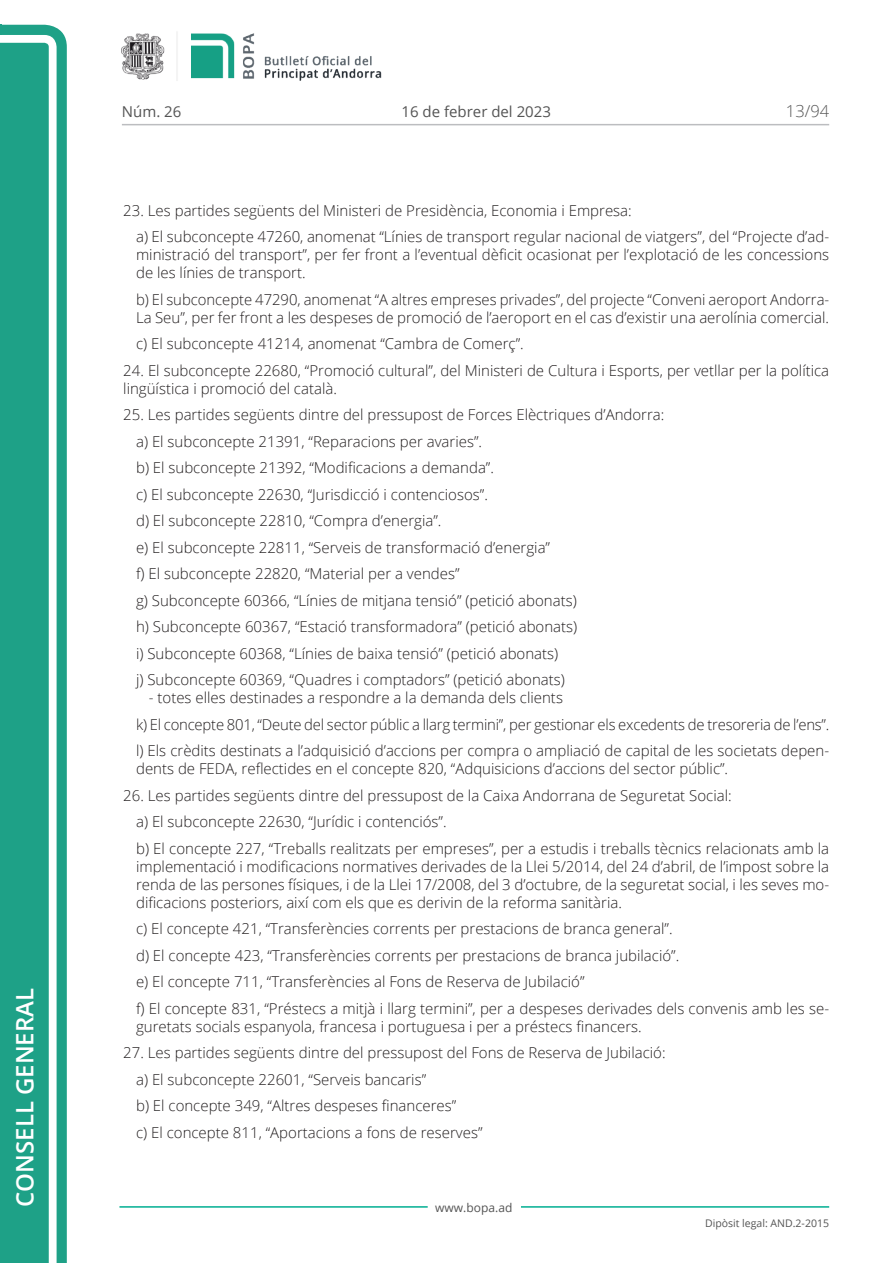
<style>
.page{position:relative;width:893px;height:1263px;background:#fff}
.page>*{position:absolute;margin:0;border:0;box-sizing:border-box;transform-origin:0 0}
.t1{font:600 24px "Open Sans";color:#fff}
.t2{font:300 16.5px "Open Sans";color:#545454}
.Body_text_i{font:300 15px/18px "Open Sans";color:#231f20}
.Body_text{font:300 15px/18px "Open Sans";color:#231f20}
.Body_text_NOS{font:300 15px "Open Sans";color:#231f20}
.Body_text_ii{font:300 15px "Open Sans";color:#231f20}
.t3{font:15px "Open Sans";color:#545454}
.t4{font:12px "Open Sans";color:#545454}
.t5{font:10.5px "Open Sans";color:#545454}
</style>
<div class="page">
<svg style="left:0;top:25px;width:67px;height:1238px;fill:#1ea187"></svg>
<div style="left:0;top:43px;width:49px;height:1220px;background:#1ea187"></div>
<img style="left:122px;top:32px;width:260px;height:49px">
<hr style="left:119px;top:1206px;width:309px;height:2px;background:#00ae91">
<hr style="left:521px;top:1206px;width:308px;height:2px;background:#00ae91">
<hr style="left:122px;top:124px;width:707px;height:1px;background:#bcbdc0">
<h1 class="t1" style="left:8px;top:1207px;width:220px;rotate:-90deg">Consell General</h1>
<p class="t3" style="left:122px;top:102px;width:61px">Núm. 26</p>
<p class="t3" style="left:402px;top:102px;width:151px">16 de febrer del 2023</p>
<p class="t2" style="left:786px;top:100px;width:45px">13/94</p>
<p class="Body_text" style="left:123px;top:201px;width:510px">23. Les partides següents del Ministeri de Presidència, Economia i Empresa:</p>
<p class="Body_text_i" style="left:136px;top:227px;width:695px;text-align:justify">a) El subconcepte 47260, anomenat “Línies de transport regular nacional de viatgers”, del “Projecte d’ad&shy;ministració del transport”, per fer front a l’eventual dèficit ocasionat per l’explotació de les concessions de les línies de transport.</p>
<p class="Body_text_i" style="left:136px;top:290px;width:695px">b) El subconcepte 47290, anomenat “A altres empreses privades”, del projecte “Conveni aeroport Andorra-<br>La Seu”, per fer front a les despeses de promoció de l’aeroport en el cas d’existir una aerolínia comercial.</p>
<p class="Body_text_i" style="left:136px;top:334px;width:389px">c) El subconcepte 41214, anomenat “Cambra de Comerç”.</p>
<p class="Body_text" style="left:123px;top:361px;width:707px">24. El subconcepte 22680, “Promoció cultural”, del Ministeri de Cultura i Esports, per vetllar per la política lingüística i promoció del català.</p>
<p class="Body_text" style="left:123px;top:405px;width:543px">25. Les partides següents dintre del pressupost de Forces Elèctriques d’Andorra:</p>
<p class="Body_text_i" style="left:136px;top:432px;width:347px">a) El subconcepte 21391, “Reparacions per avaries”.</p>
<p class="Body_text_i" style="left:136px;top:458px;width:359px">b) El subconcepte 21392, “Modificacions a demanda”.</p>
<p class="Body_text_i" style="left:136px;top:485px;width:353px">c) El subconcepte 22630, “Jurisdicció i contenciosos”.</p>
<p class="Body_text_i" style="left:136px;top:511px;width:307px">d) El subconcepte 22810, “Compra d’energia”.</p>
<p class="Body_text_i" style="left:136px;top:538px;width:416px">e) El subconcepte 22811, “Serveis de transformació d’energia”</p>
<p class="Body_text_i" style="left:136px;top:564px;width:325px">f) El subconcepte 22820, “Material per a vendes”</p>
<p class="Body_text_i" style="left:136px;top:591px;width:442px">g) Subconcepte 60366, “Línies de mitjana tensió” (petició abonats)</p>
<p class="Body_text_i" style="left:136px;top:617px;width:443px">h) Subconcepte 60367, “Estació transformadora” (petició abonats)</p>
<p class="Body_text_i" style="left:136px;top:644px;width:424px">i) Subconcepte 60368, “Línies de baixa tensió” (petició abonats)</p>
<p class="Body_text_NOS" style="left:136px;top:669px;width:430px">j) Subconcepte 60369, “Quadres i comptadors” (petició abonats)</p>
<p class="Body_text_ii" style="left:149px;top:687px;width:416px">- totes elles destinades a respondre a la demanda dels clients</p>
<p class="Body_text_i" style="left:136px;top:715px;width:695px">k) El concepte 801, “Deute del sector públic a llarg termini”, per gestionar els excedents de tresoreria de l’ens”.</p>
<p class="Body_text_i" style="left:136px;top:741px;width:695px">l) Els crèdits destinats a l’adquisició d’accions per compra o ampliació de capital de les societats depen&shy;dents de FEDA, reflectides en el concepte 820, “Adquisicions d’accions del sector públic”.</p>
<p class="Body_text" style="left:123px;top:786px;width:610px">26. Les partides següents dintre del pressupost de la Caixa Andorrana de Seguretat Social:</p>
<p class="Body_text_i" style="left:136px;top:812px;width:312px">a) El subconcepte 22630, “Jurídic i contenciós”.</p>
<p class="Body_text_i" style="left:136px;top:839px;width:695px;text-align:justify">b) El concepte 227, “Treballs realitzats per empreses”, per a estudis i treballs tècnics relacionats amb la implementació i modificacions normatives derivades de la Llei 5/2014, del 24 d’abril, de l’impost sobre la renda de las persones físiques, i de la Llei 17/2008, del 3 d’octubre, de la seguretat social, i les seves mo&shy;dificacions posteriors, així com els que es derivin de la reforma sanitària.</p>
<p class="Body_text_i" style="left:136px;top:919px;width:538px">c) El concepte 421, “Transferències corrents per prestacions de branca general”.</p>
<p class="Body_text_i" style="left:136px;top:946px;width:545px">d) El concepte 423, “Transferències corrents per prestacions de branca jubilació”.</p>
<p class="Body_text_i" style="left:136px;top:972px;width:450px">e) El concepte 711, “Transferències al Fons de Reserva de Jubilació”</p>
<p class="Body_text_i" style="left:136px;top:999px;width:695px">f) El concepte 831, “Préstecs a mitjà i llarg termini”, per a despeses derivades dels convenis amb les se&shy;guretats socials espanyola, francesa i portuguesa i per a préstecs financers.</p>
<p class="Body_text" style="left:123px;top:1043px;width:544px">27. Les partides següents dintre del pressupost del Fons de Reserva de Jubilació:</p>
<p class="Body_text_i" style="left:136px;top:1070px;width:292px">a) El subconcepte 22601, “Serveis bancaris”</p>
<p class="Body_text_i" style="left:136px;top:1096px;width:322px">b) El concepte 349, “Altres despeses financeres”</p>
<p class="Body_text_i" style="left:136px;top:1123px;width:348px">c) El concepte 811, “Aportacions a fons de reserves”</p>
<p class="t4" style="left:435px;top:1199px;width:79px">www.bopa.ad</p>
<p class="t5" style="left:705px;top:1216px;width:125px">Dipòsit legal: AND.2-2015</p>
</div>
